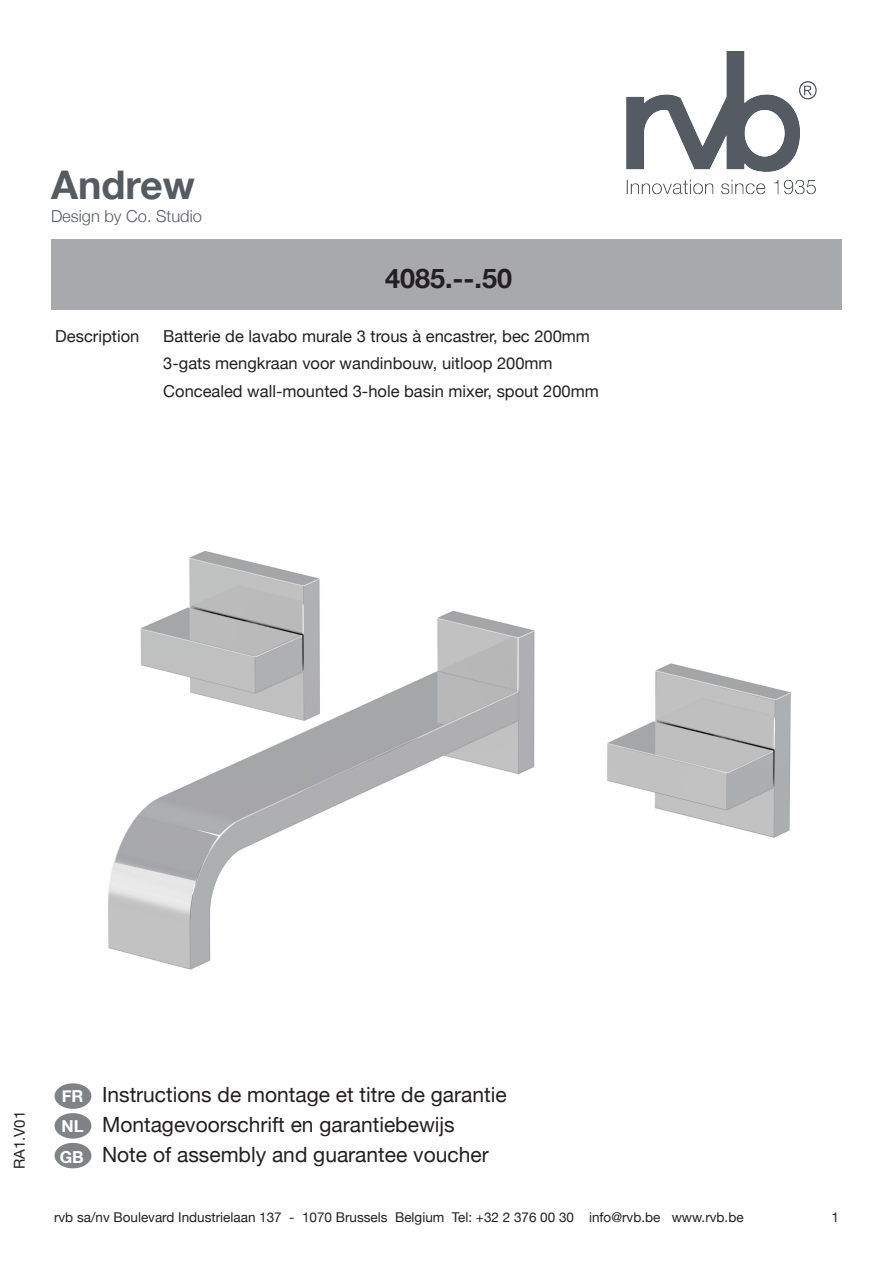
<style>
.page{position:relative;width:893px;height:1263px;background:#fff}
.page>*{position:absolute;margin:0;border:0;box-sizing:border-box;transform-origin:0 0}
.t1{font:700 39.45px "Helvetica Neue";color:#555b63}
.t2{font:700 27px "Helvetica Neue";color:#231f20}
.t3{font:21px "Helvetica Neue";color:#231f20}
.t4{font:16.5px "Helvetica Neue";color:#231f20}
.t5{font:300 16.5px "Helvetica Neue";color:#555b63}
.t6{font:700 16.5px "Helvetica Neue";color:#fff}
.t7{font:15px "Helvetica Neue";color:#231f20}
.t8{font:13.5px "Helvetica Neue";color:#231f20}
</style>
<div class="page">
<img style="left:626px;top:51px;width:191px;height:144px">
<div style="left:51px;top:240px;width:791px;height:70px;background:#a8a9ad"></div>
<div style="left:55px;top:1113px;width:36px;height:25px;background:#808285;border-radius:50%"></div>
<div style="left:55px;top:1083px;width:36px;height:26px;background:#808285;border-radius:50%"></div>
<div style="left:55px;top:1143px;width:36px;height:25px;background:#808285;border-radius:50%"></div>
<img style="left:108px;top:551px;width:683px;height:419px">
<p class="t1" style="left:51px;top:161px;width:145px">Andrew</p>
<p class="t5" style="left:51px;top:206px;width:152px">Design by Co. Studio</p>
<p class="t2" style="left:385px;top:262px;width:129px">4085.--.50</p>
<p class="t4" style="left:55px;top:327px;width:86px">Description</p>
<p class="t4" style="left:163px;top:327px;width:428px">Batterie de lavabo murale 3 trous à encastrer, bec 200mm</p>
<p class="t4" style="left:163px;top:354px;width:391px">3-gats mengkraan voor wandinbouw, uitloop 200mm</p>
<p class="t4" style="left:163px;top:381px;width:437px">Concealed wall-mounted 3-hole basin mixer, spout 200mm</p>
<p class="t7" style="left:11px;top:1169px;width:60px;rotate:-90deg">RA1.V01</p>
<p class="t6" style="left:62px;top:1086px;width:23px">FR</p>
<p class="t6" style="left:62px;top:1116px;width:24px">NL</p>
<p class="t6" style="left:60px;top:1147px;width:26px">GB</p>
<p class="t3" style="left:102px;top:1082px;width:406px">Instructions de montage et titre de garantie</p>
<p class="t3" style="left:102px;top:1112px;width:354px">Montagevoorschrift en garantiebewijs</p>
<p class="t3" style="left:102px;top:1142px;width:388px">Note of assembly and guarantee voucher</p>
<p class="t8" style="left:54px;top:1209px;width:691px">rvb sa/nv Boulevard Industrielaan 137 - 1070 Brussels Belgium Tel: +32 2 376 00 30 info@rvb.be www.rvb.be</p>
<p class="t8" style="left:831px;top:1209px;width:9px">1</p>
</div>
